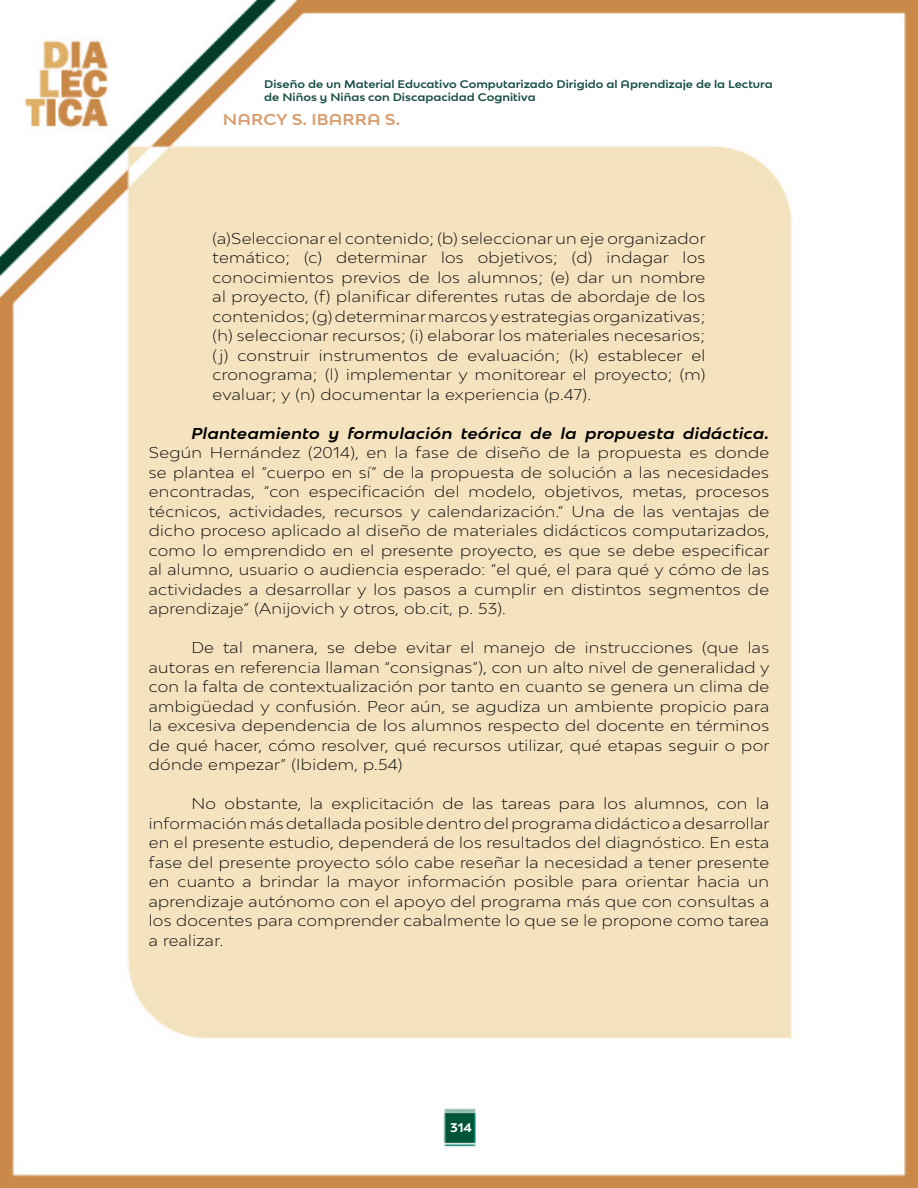
<style>
.page{position:relative;width:918px;height:1188px;background:#fff}
.page>*{position:absolute;margin:0;border:0;box-sizing:border-box;transform-origin:0 0}
.t1{font:300 expanded 15px/19.5px "Bw Modelica";letter-spacing:.02em;color:#000;text-align:justify}
.t2{font:italic 700 expanded 15px "Bw Modelica SS01";letter-spacing:.02em;color:#000}
.t3{font:700 expanded 15px "Bw Modelica SS01";letter-spacing:.01em;color:#d89e70}
.t4{font:700 expanded 12px "Bw Modelica SS01";color:#fff}
.t5{font:700 expanded 10.5px/12.6px "Bw Modelica SS01";color:#184f46}
</style>
<div class="page">
<img style="left:0;top:0;width:918px;height:1188px">
<p class="t5" style="left:264px;top:78px;width:510px">Diseño de un Material Educativo Computarizado Dirigido al Aprendizaje de la Lectura de Niños y Niñas con Discapacidad Cognitiva</p>
<p class="t3" style="left:223px;top:110px;width:179px">NARCY S. IBARRA S.</p>
<p class="t1" style="left:213px;top:228px;width:495px">(a)Seleccionar el contenido; (b) seleccionar un eje organizador temático; (c) determinar los objetivos; (d) indagar los conocimientos previos de los alumnos; (e) dar un nombre al proyecto, (f) planificar diferentes rutas de abordaje de los contenidos; (g) determinar marcos y estrategias organizativas; (h) seleccionar recursos; (i) elaborar los materiales necesarios; ( j) construir instrumentos de evaluación; (k) establecer el cronograma; (l) implementar y monitorear el proyecto; (m) evaluar; y (n) documentar la experiencia (p.47).</p>
<p class="t2" style="left:191px;top:423px;width:579px">Planteamiento y formulación teórica de la propuesta didáctica.</p>
<p class="t1" style="left:149px;top:443px;width:622px">Según Hernández (2014), en la fase de diseño de la propuesta es donde se plantea el “cuerpo en sí” de la propuesta de solución a las necesidades encontradas, “con especificación del modelo, objetivos, metas, procesos técnicos, actividades, recursos y calendarización.” Una de las ventajas de dicho proceso aplicado al diseño de materiales didácticos computarizados, como lo emprendido en el presente proyecto, es que se debe especificar al alumno, usuario o audiencia esperado: “el qué, el para qué y cómo de las actividades a desarrollar y los pasos a cumplir en distintos segmentos de aprendizaje” (Anijovich y otros, ob.cit, p. 53).</p>
<p class="t1" style="left:149px;top:638px;width:622px;text-indent:43px">De tal manera, se debe evitar el manejo de instrucciones (que las autoras en referencia llaman “consignas”), con un alto nivel de generalidad y con la falta de contextualización por tanto en cuanto se genera un clima de ambigüedad y confusión. Peor aún, se agudiza un ambiente propicio para la excesiva dependencia de los alumnos respecto del docente en términos de qué hacer, cómo resolver, qué recursos utilizar, qué etapas seguir o por dónde empezar” (Ibidem, p.54)</p>
<p class="t1" style="left:149px;top:794px;width:622px;text-indent:43px">No obstante, la explicitación de las tareas para los alumnos, con la información más detallada posible dentro del programa didáctico a desarrollar en el presente estudio, dependerá de los resultados del diagnóstico. En esta fase del presente proyecto sólo cabe reseñar la necesidad a tener presente en cuanto a brindar la mayor información posible para orientar hacia un aprendizaje autónomo con el apoyo del programa más que con consultas a los docentes para comprender cabalmente lo que se le propone como tarea a realizar.</p>
<p class="t4" style="left:450px;top:1119px;width:24px">314</p>
</div>
